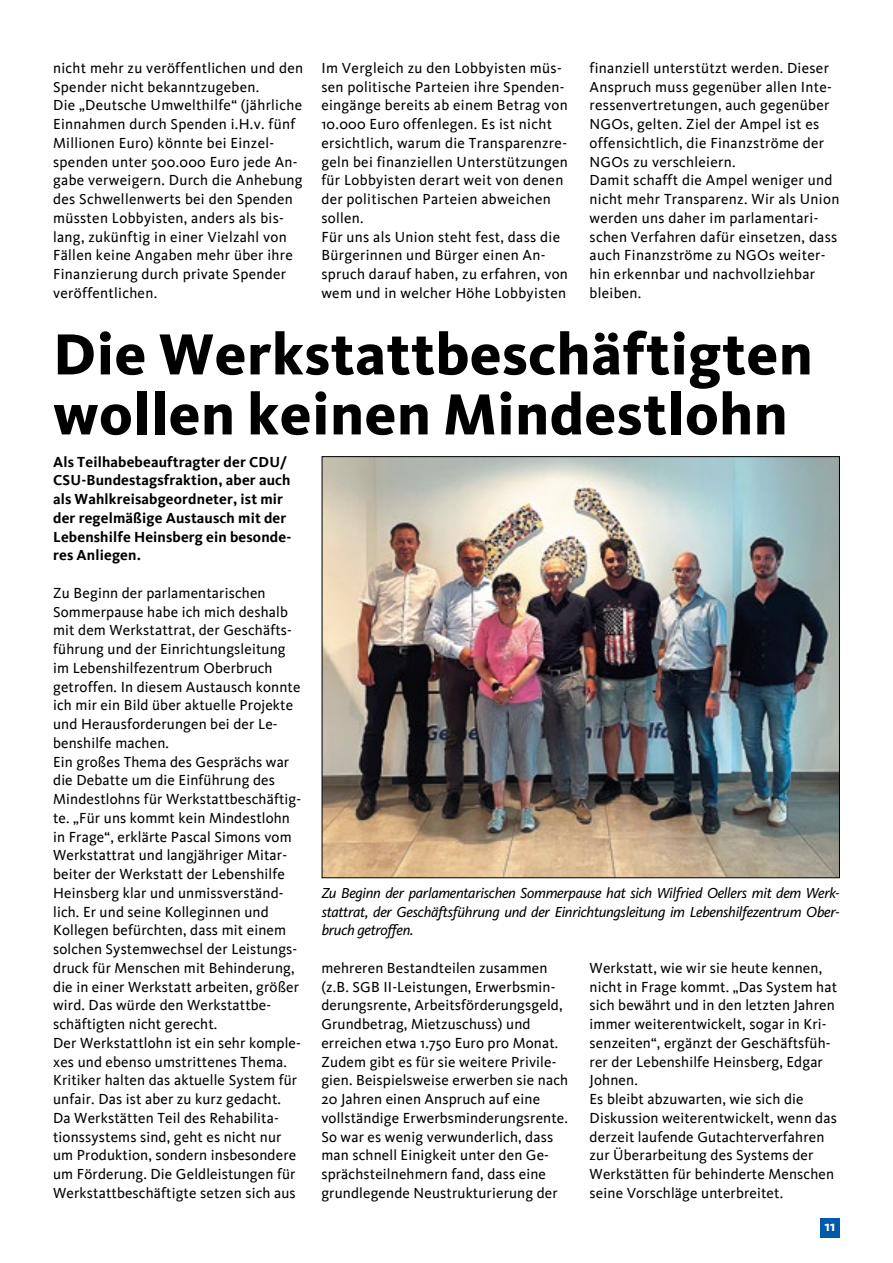
<style>
.page{position:relative;width:893px;height:1263px;background:#fff}
.page>*{position:absolute;margin:0;border:0;box-sizing:border-box;transform-origin:0 0}
.t1{font:800 60px/60px "Kievit";letter-spacing:.01em;color:#000}
.t2{font:15px/18.8px "Kievit";letter-spacing:.01em;color:#000}
.t3{font:italic 15px/18.8px "Kievit OT";letter-spacing:-.02em;color:#000;text-align:justify}
.t4{font:700 15px/18.8px "Kievit";letter-spacing:.01em;color:#000}
.t5{font:700 15px "Kievit";color:#fff}
</style>
<div class="page">
<div style="left:820px;top:1218px;width:20px;height:19px;background:#005aa9"></div>
<img style="left:324px;top:458px;width:514px;height:418px">
<p class="t2" style="left:53px;top:59px;width:251px">nicht mehr zu veröffentlichen und den Spender nicht bekanntzugeben.<br>Die „Deutsche Umwelthilfe“ (jährliche Einnahmen durch Spenden i.H.v. fünf Millionen Euro) könnte bei Einzel&shy;spenden unter 500.000 Euro jede An&shy;gabe verweigern. Durch die Anhebung des Schwellenwerts bei den Spenden müssten Lobbyisten, anders als bis&shy;lang, zukünftig in einer Vielzahl von Fällen keine Angaben mehr über ihre Finanzierung durch private Spender veröffentlichen.</p>
<p class="t2" style="left:321px;top:59px;width:248px">Im Vergleich zu den Lobbyisten müs&shy;sen politische Parteien ihre Spenden&shy;eingänge bereits ab einem Betrag von 10.000 Euro offenlegen. Es ist nicht ersichtlich, warum die Transparenzre&shy;geln bei finanziellen Unterstützungen für Lobbyisten derart weit von denen der politischen Parteien abweichen sollen.<br>Für uns als Union steht fest, dass die Bürgerinnen und Bürger einen An&shy;spruch darauf haben, zu erfahren, von wem und in welcher Höhe Lobbyisten</p>
<p class="t2" style="left:590px;top:59px;width:251px">finanziell unterstützt werden. Dieser Anspruch muss gegenüber allen Inte&shy;ressenvertretungen, auch gegenüber NGOs, gelten. Ziel der Ampel ist es offensichtlich, die Finanzströme der NGOs zu verschleiern.<br>Damit schafft die Ampel weniger und nicht mehr Transparenz. Wir als Union werden uns daher im parlamentari&shy;schen Verfahren dafür einsetzen, dass auch Finanzströme zu NGOs weiter&shy;hin erkennbar und nachvollziehbar bleiben.</p>
<h1 class="t1" style="left:53px;top:324px;width:761px">Die Werkstattbeschäftigten wollen keinen Mindestlohn</h1>
<p class="t4" style="left:53px;top:452px;width:240px">Als Teilhabebeauftragter der CDU/<br>CSU -Bundestagsfraktion, aber auch als Wahlkreisabgeordneter, ist mir der regelmäßige Austausch mit der<br>Lebenshilfe Heinsberg ein besonde&shy;res Anliegen.</p>
<p class="t2" style="left:53px;top:584px;width:250px">Zu Beginn der parlamentarischen Sommerpause habe ich mich deshalb mit dem Werkstattrat, der Geschäfts&shy;führung und der Einrichtungsleitung im Lebenshilfezentrum Oberbruch getroffen. In diesem Austausch konnte ich mir ein Bild über aktuelle Projekte und Herausforderungen bei der Le&shy;benshilfe machen.<br>Ein großes Thema des Gesprächs war die Debatte um die Einführung des Mindestlohns für Werkstattbeschäftig&shy;te. „Für uns kommt kein Mindestlohn in Frage“, erklärte Pascal Simons vom Werkstattrat und langjähriger Mitar&shy;beiter der Werkstatt der Lebenshilfe Heinsberg klar und unmissverständ&shy;lich. Er und seine Kolleginnen und Kollegen befürchten, dass mit einem solchen Systemwechsel der Leistungs&shy;druck für Menschen mit Behinderung, die in einer Werkstatt arbeiten, größer wird. Das würde den Werkstattbe&shy;schäftigten nicht gerecht.<br>Der Werkstattlohn ist ein sehr komple&shy;xes und ebenso umstrittenes Thema.<br>Kritiker halten das aktuelle System für unfair. Das ist aber zu kurz gedacht.<br>Da Werkstätten Teil des Rehabilita&shy;tionssystems sind, geht es nicht nur um Produktion, sondern insbesondere um Förderung. Die Geldleistungen für Werkstattbeschäftigte setzen sich aus</p>
<p class="t3" style="left:322px;top:883px;width:520px">Zu Beginn der parlamentarischen Sommerpause hat sich Wilfried Oellers mit dem Werk&shy;stattrat, der Geschäftsführung und der Einrichtungsleitung im Lebenshilfezentrum Ober&shy;bruch getroffen.</p>
<p class="t2" style="left:321px;top:959px;width:248px">mehreren Bestandteilen zusammen (z.B. SGB II-Leistungen, Erwerbsmin&shy;derungsrente, Arbeitsförderungsgeld, Grundbetrag, Mietzuschuss) und erreichen etwa 1.750 Euro pro Monat.<br>Zudem gibt es für sie weitere Privile&shy;gien. Beispielsweise erwerben sie nach 20 Jahren einen Anspruch auf eine vollständige Erwerbsminderungsrente.<br>So war es wenig verwunderlich, dass man schnell Einigkeit unter den Ge&shy;sprächsteilnehmern fand, dass eine grundlegende Neustrukturierung der</p>
<p class="t2" style="left:590px;top:959px;width:249px">Werkstatt, wie wir sie heute kennen, nicht in Frage kommt. „Das System hat sich bewährt und in den letzten Jahren immer weiterentwickelt, sogar in Kri&shy;senzeiten“, ergänzt der Geschäftsfüh&shy;rer der Lebenshilfe Heinsberg, Edgar Johnen.<br>Es bleibt abzuwarten, wie sich die Diskussion weiterentwickelt, wenn das derzeit laufende Gutachterverfahren zur Überarbeitung des Systems der Werkstätten für behinderte Menschen seine Vorschläge unterbreitet.</p>
<p class="t5" style="left:824px;top:1217px;width:13px">11</p>
</div>
